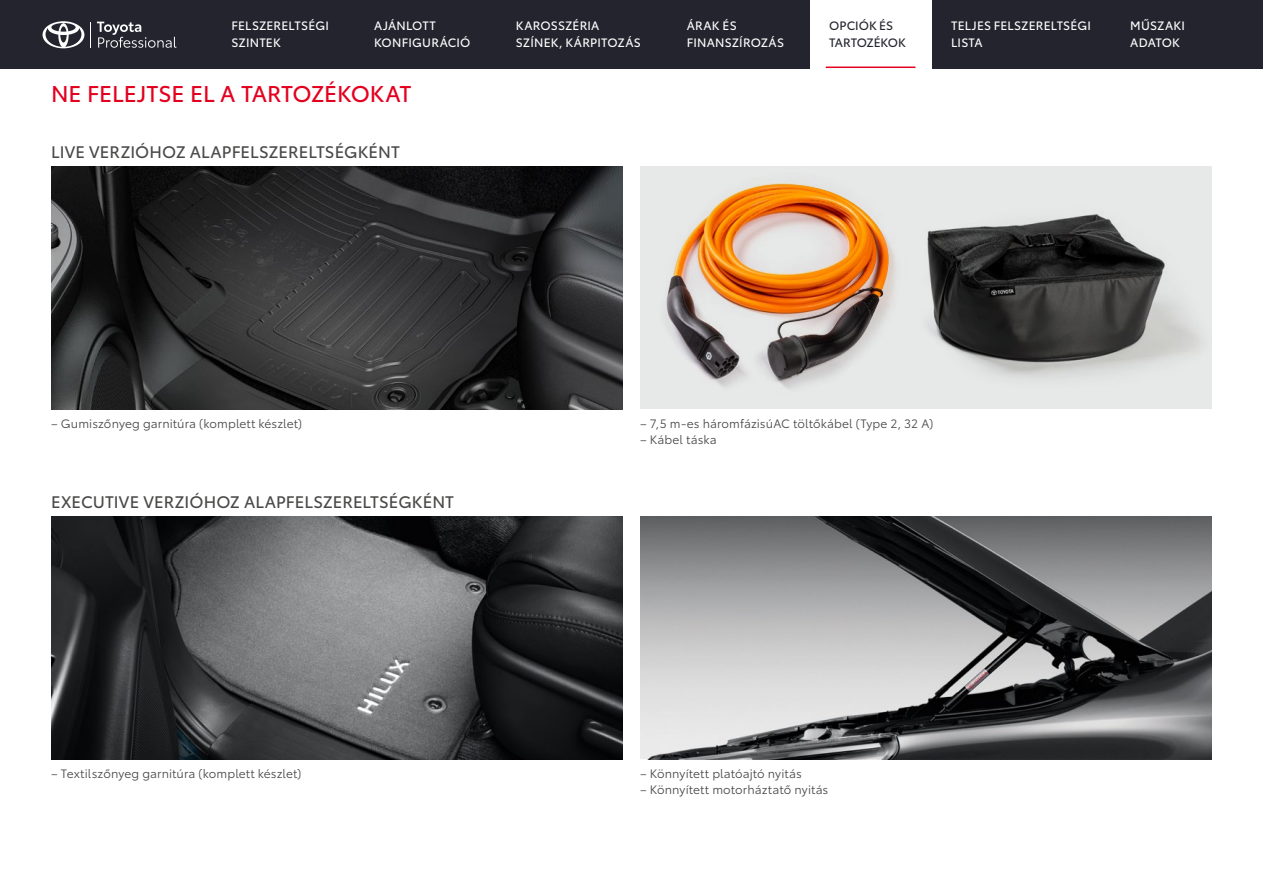
<style>
.page{position:relative;width:1263px;height:893px;background:#fff}
.page>*{position:absolute;margin:0;border:0;box-sizing:border-box;transform-origin:0 0}
.t1{font:22.5px "Toyota Type";letter-spacing:-.005em;color:#e3001f}
.t2{font:16.5px "Toyota Type";letter-spacing:.005em;color:#494948}
.t3{font:12px "Toyota Type";letter-spacing:.005em;color:#494948}
.t4{font:12px/16.5px "Toyota Type";letter-spacing:.015em;color:#fff}
.t5{font:12px/16.5px "Toyota Type";letter-spacing:-.005em;color:#23242d}
</style>
<div class="page">
<div style="left:0;top:0;width:1263px;height:68px;background:#23242d"></div>
<svg style="left:97px;top:22px;width:80px;height:26px"></svg>
<svg style="left:90px;top:22px;width:1px;height:26px"></svg>
<svg style="left:43px;top:21px;width:41px;height:27px"></svg>
<div style="left:810px;top:0;width:121px;height:68px;background:#fff"></div>
<hr style="left:826px;top:67px;width:89px;height:1px;background:#e3001f">
<img style="left:51px;top:167px;width:572px;height:242px">
<img style="left:51px;top:517px;width:572px;height:242px">
<div style="left:640px;top:167px;width:572px;height:242px;background:#e7e8e8"></div>
<img style="left:927px;top:214px;width:275px;height:164px">
<img style="left:640px;top:517px;width:572px;height:242px">
<img style="left:665px;top:183px;width:231px;height:206px">
<img style="left:667px;top:190px;width:175px;height:188px">
<p class="t4" style="left:232px;top:17px;width:99px">FELSZERELTSÉGI<br>SZINTEK</p>
<h1 class="t1" style="left:51px;top:77px;width:362px">NE FELEJTSE EL A TARTOZÉKOKAT</h1>
<p class="t4" style="left:374px;top:17px;width:98px">AJÁNLOTT<br>KONFIGURÁCIÓ</p>
<h2 class="t2" style="left:51px;top:140px;width:350px">LIVE VERZIÓHOZ ALAPFELSZERELTSÉGKÉNT</h2>
<p class="t4" style="left:516px;top:17px;width:127px">KAROSSZÉRIA<br>SZÍNEK, KÁRPITOZÁS</p>
<p class="t4" style="left:687px;top:17px;width:99px">ÁRAK ÉS<br>FINANSZÍROZÁS</p>
<p class="t5" style="left:829px;top:17px;width:78px">OPCIÓK ÉS<br>TARTOZÉKOK</p>
<p class="t4" style="left:951px;top:17px;width:141px">TELJES FELSZERELTSÉGI<br>LISTA</p>
<p class="t4" style="left:1130px;top:17px;width:56px">MŰSZAKI<br>ADATOK</p>
<p class="t3" style="left:51px;top:415px;width:253px">– Gumiszőnyeg garnitúra (komplett készlet)</p>
<p class="t3" style="left:640px;top:415px;width:295px">– 7,5 m-es háromfázisúAC töltőkábel (Type 2, 32 A)</p>
<p class="t3" style="left:640px;top:431px;width:78px">– Kábel táska</p>
<h2 class="t2" style="left:51px;top:490px;width:405px">EXECUTIVE VERZIÓHOZ ALAPFELSZERELTSÉGKÉNT</h2>
<p class="t3" style="left:51px;top:765px;width:252px">– Textilszőnyeg garnitúra (komplett készlet)</p>
<p class="t3" style="left:640px;top:765px;width:163px">– Könnyített platóajtó nyitás</p>
<p class="t3" style="left:640px;top:781px;width:190px">– Könnyített motorháztatő nyitás</p>
</div>
